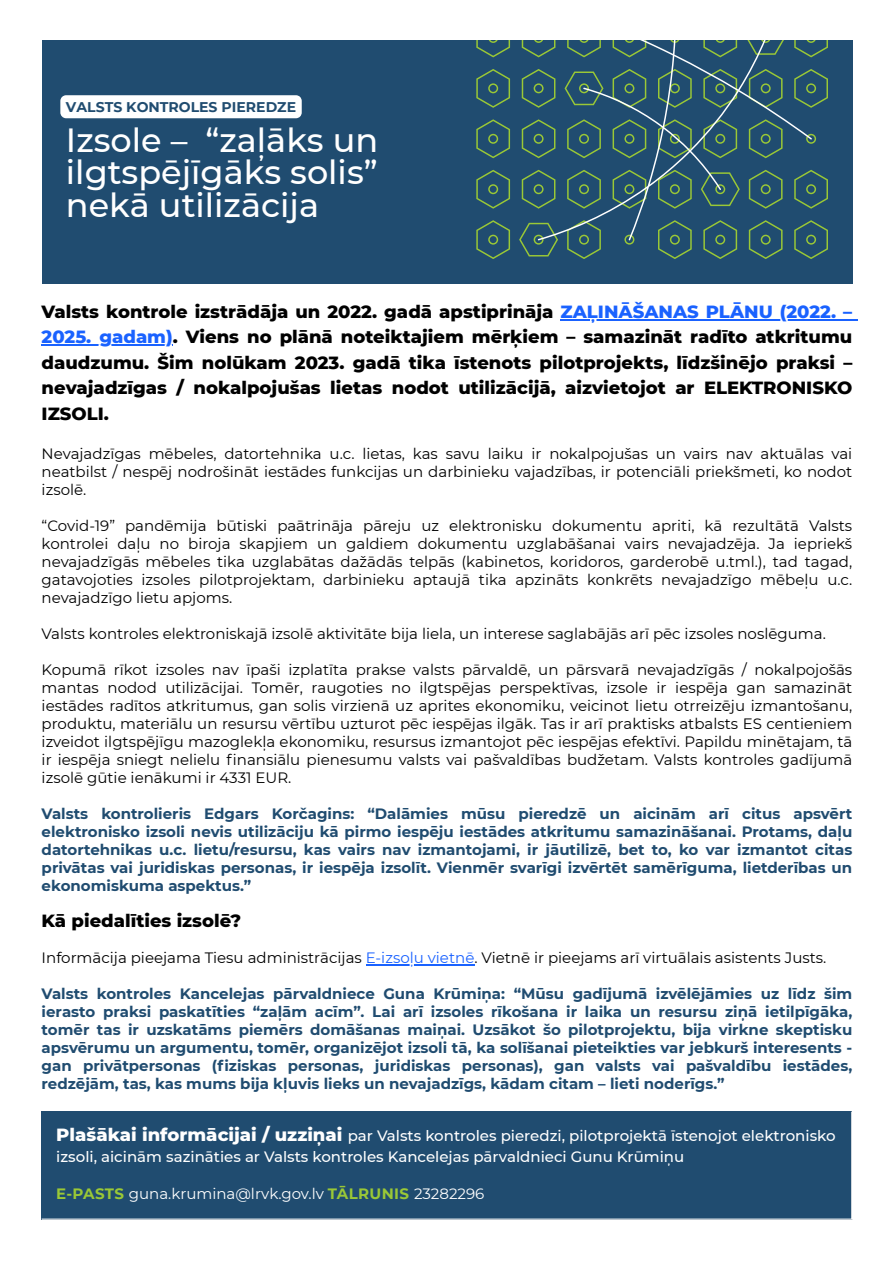
<style>
.page{position:relative;width:894px;height:1263px;background:#fff}
.page>*{position:absolute;margin:0;border:0;box-sizing:border-box;transform-origin:0 0}
.t1{font:500 33.45px/32.8px "Montserrat";color:#fff;text-align:justify}
.t2{font:800 18px/25.3px "Montserrat";color:#000;text-align:justify}
.t3{font:15px/18px "Montserrat";color:#000;text-align:justify}
.t4{font:700 15px/18px "Montserrat";color:#204c70;text-align:justify}
.t5{font:500 15px/21.3px "Montserrat";color:#fff}
.t6{font:15px "Montserrat";color:#fff}
.t7{font:700 14.1px "Montserrat";color:#204c70}
.s1{color:#1a62ff}
.s2{font-weight:800;font-size:18px}
.s3{font-weight:700;color:#9ac836}
</style>
<div class="page">
<hr style="left:560px;top:320px;width:292px;height:1px;background:#1a62ff">
<hr style="left:42px;top:344px;width:131px;height:1px;background:#1a62ff">
<hr style="left:366px;top:964px;width:108px;height:1px;background:#1a62ff">
<div style="left:42px;top:40px;width:810px;height:244px;background:#204c70"></div>
<svg style="left:476px;top:40px;width:351px;height:219px"></svg>
<svg style="left:492px;top:40px;width:319px;height:200px"></svg>
<div style="left:60px;top:95px;width:241px;height:23px;background:#fff"></div>
<div style="left:42px;top:1112px;width:809px;height:107px;background:#204c70"></div>
<hr style="left:42px;top:1218px;width:810px;height:2px;background:#fff">
<p class="t7" style="left:66px;top:98px;width:231px">VALSTS KONTROLES PIEREDZE</p>
<p class="t1" style="left:66px;top:123px;width:314px">Izsole – “zaļāks un ilgtspējīgāks solis” nekā utilizācija</p>
<p class="t2" style="left:42px;top:299px;width:812px">Valsts kontrole izstrādāja un 2022. gadā apstiprināja <span class="s1">ZAĻINĀŠANAS PLĀNU (2022. – 2025. gadam)</span>. Viens no plānā noteiktajiem mērķiem – samazināt radīto atkritumu daudzumu. Šim nolūkam 2023. gadā tika īstenots pilotprojekts, līdzšinējo praksi – nevajadzīgas / nokalpojušas lietas nodot utilizācijā, aizvietojot ar ELEKTRONISKO IZSOLI.</p>
<p class="t3" style="left:42px;top:445px;width:811px">Nevajadzīgas mēbeles, datortehnika u.c. lietas, kas savu laiku ir nokalpojušas un vairs nav aktuālas vai neatbilst / nespēj nodrošināt iestādes funkcijas un darbinieku vajadzības, ir potenciāli priekšmeti, ko nodot izsolē.</p>
<p class="t3" style="left:42px;top:517px;width:811px">“Covid-19” pandēmija būtiski paātrināja pāreju uz elektronisku dokumentu apriti, kā rezultātā Valsts kontrolei daļu no biroja skapjiem un galdiem dokumentu uzglabāšanai vairs nevajadzēja. Ja iepriekš nevajadzīgās mēbeles tika uzglabātas dažādās telpās (kabinetos, koridoros, garderobē u.tml.), tad tagad, gatavojoties izsoles pilotprojektam, darbinieku aptaujā tika apzināts konkrēts nevajadzīgo mēbeļu u.c. nevajadzīgo lietu apjoms.</p>
<p class="t3" style="left:42px;top:625px;width:785px">Valsts kontroles elektroniskajā izsolē aktivitāte bija liela, un interese saglabājās arī pēc izsoles noslēguma.</p>
<p class="t3" style="left:42px;top:661px;width:812px">Kopumā rīkot izsoles nav īpaši izplatīta prakse valsts pārvaldē, un pārsvarā nevajadzīgās / nokalpojošās mantas nodod utilizācijai. Tomēr, raugoties no ilgtspējas perspektīvas, izsole ir iespēja gan samazināt iestādes radītos atkritumus, gan solis virzienā uz aprites ekonomiku, veicinot lietu otrreizēju izmantošanu, produktu, materiālu un resursu vērtību uzturot pēc iespējas ilgāk. Tas ir arī praktisks atbalsts ES centieniem izveidot ilgtspējīgu mazoglekļa ekonomiku, resursus izmantojot pēc iespējas efektīvi. Papildu minētajam, tā ir iespēja sniegt nelielu fi nansiālu pienesumu valsts vai pašvaldības budžetam. Valsts kontroles gadījumā izsolē gūtie ienākumi ir 4331 EUR.</p>
<h2 class="t4" style="left:42px;top:805px;width:811px">Valsts kontrolieris Edgars Korčagins: “Dalāmies mūsu pieredzē un aicinām arī citus apsvērt elektronisko izsoli nevis utilizāciju kā pirmo iespēju iestādes atkritumu samazināšanai. Protams, daļu datortehnikas u.c. lietu/resursu, kas vairs nav izmantojami, ir jāutilizē, bet to, ko var izmantot citas privātas vai juridiskas personas, ir iespēja izsolīt. Vienmēr svarīgi izvērtēt samērīguma, lietderības un ekonomiskuma aspektus.”</h2>
<p class="t2" style="left:42px;top:908px;width:201px">Kā piedalīties izsolē?</p>
<p class="t3" style="left:42px;top:949px;width:786px">Informācija pieejama Tiesu administrācijas <span class="s1">E-izsoļu vietnē</span>. Vietnē ir pieejams arī virtuālais asistents Justs.</p>
<h2 class="t4" style="left:42px;top:985px;width:811px">Valsts kontroles Kancelejas pārvaldniece Guna Krūmiņa: “Mūsu gadījumā izvēlējāmies uz līdz šim ierasto praksi paskatīties “zaļām acīm”. Lai arī izsoles rīkošana ir laika un resursu ziņā ietilpīgāka, tomēr tas ir uzskatāms piemērs domāšanas maiņai. Uzsākot šo pilotprojektu, bija virkne skeptisku apsvērumu un argumentu, tomēr, organizējot izsoli tā, ka solīšanai pieteikties var jebkurš interesents - gan privātpersonas (fiziskas personas, juridiskas personas), gan valsts vai pašvaldību iestādes, redzējām, tas, kas mums bija kļuvis lieks un nevajadzīgs, kādam citam – lieti noderīgs.”</h2>
<h1 class="t5" style="left:56px;top:1125px;width:780px"><span class="s2">Plašākai informācijai / uzziņai</span> par Valsts kontroles pieredzi, pilotprojektā īstenojot elektronisko izsoli, aicinām sazināties ar Valsts kontroles Kancelejas pārvaldnieci Gunu Krūmiņu</h1>
<h2 class="t6" style="left:56px;top:1185px;width:429px"><span class="s3">E-PASTS</span> guna.krumina@lrvk.gov.lv <span class="s3">TĀLRUNIS</span> 23282296</h2>
</div>
